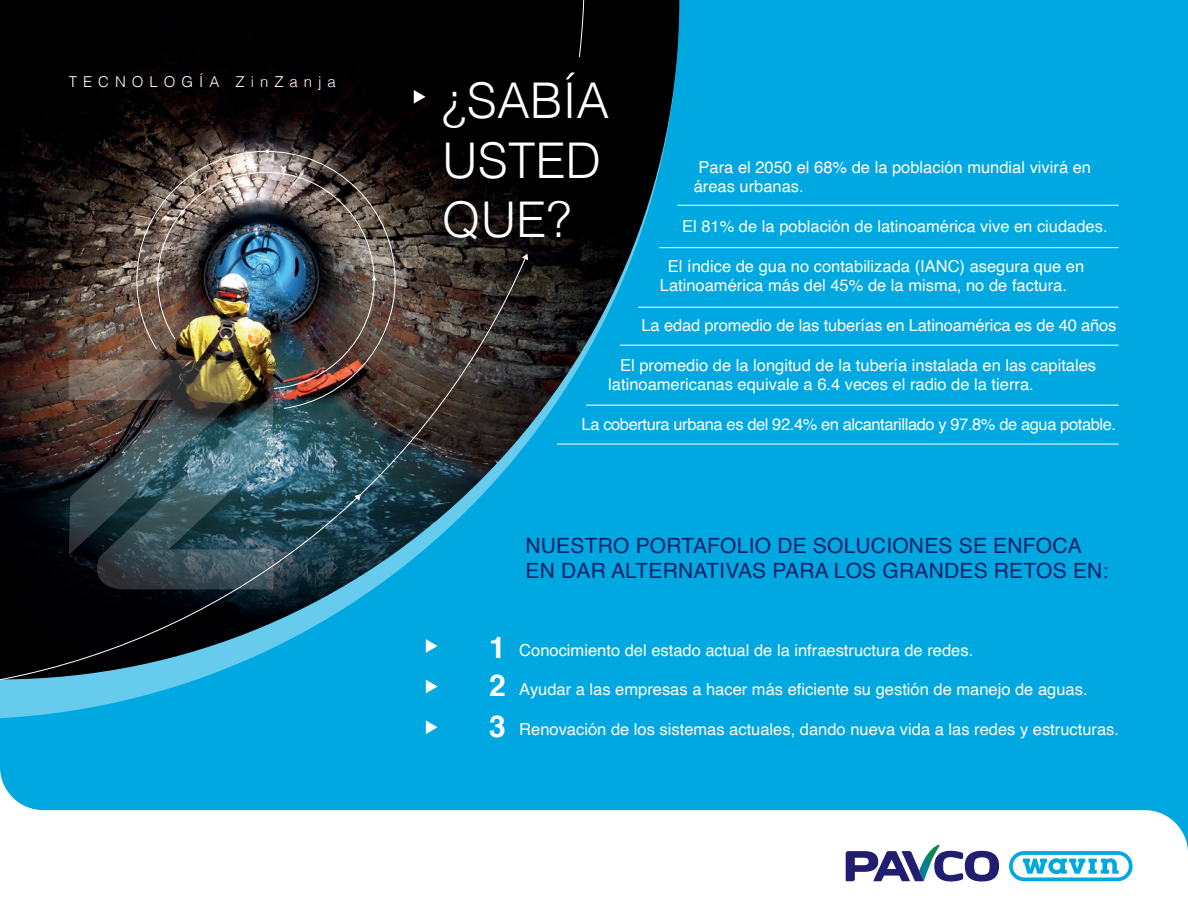
<style>
.page{position:relative;width:1188px;height:918px;background:#00a8e1}
.page>*{position:absolute;margin:0;border:0;box-sizing:border-box;transform-origin:0 0}
.t1{font:300 49.35px/59.1px "Helvetica";color:#fff}
.t2{font:700 30px/38.2px "Helvetica";color:#fff}
.t3{font:21px/25.2px "Helvetica";letter-spacing:.01em;color:#002269}
.t4{font:16.5px/19.8px "Helvetica";color:#fff}
.t5{font:16.5px "Helvetica";letter-spacing:-.025em;color:#fff}
.t6{font:300 15px "Helvetica";letter-spacing:.4em;color:#fff}
</style>
<div class="page">
<svg style="left:0;top:769px;width:1188px;height:149px;fill:#fff"></svg>
<svg style="left:0;top:681px;width:427px;height:38px"></svg>
<svg style="left:846px;top:845px;width:153px;height:37px"></svg>
<svg style="left:1009px;top:851px;width:124px;height:30px"></svg>
<img style="left:0;top:0;width:679px;height:444px">
<img style="left:136px;top:151px;width:260px;height:106px">
<hr style="left:677px;top:205px;width:442px;height:1px;background:#fff">
<hr style="left:659px;top:247px;width:460px;height:1px;background:#fff">
<hr style="left:620px;top:345px;width:499px;height:1px;background:#fff">
<hr style="left:586px;top:405px;width:533px;height:1px;background:#fff">
<hr style="left:557px;top:444px;width:562px;height:1px;background:#fff">
<hr style="left:638px;top:307px;width:481px;height:1px;background:#fff">
<svg style="left:414px;top:90px;width:12px;height:14px"></svg>
<svg style="left:426px;top:681px;width:12px;height:12px"></svg>
<svg style="left:426px;top:720px;width:12px;height:14px"></svg>
<svg style="left:522px;top:254px;width:6px;height:6px"></svg>
<svg style="left:579px;top:0;width:6px;height:58px"></svg>
<img style="left:0;top:257px;width:526px;height:424px">
<p class="t6" style="left:69px;top:69px;width:269px">TECNOLOGÍA ZinZanja</p>
<h1 class="t1" style="left:442px;top:68px;width:169px">¿SABÍA<br>USTED<br>QUE?</h1>
<p class="t4" style="left:694px;top:157px;width:399px">Para el 2050 el 68% de la población mundial vivirá en áreas urbanas.</p>
<p class="t4" style="left:682px;top:217px;width:427px">El 81% de la población de latinoamérica vive en ciudades.</p>
<p class="t4" style="left:660px;top:256px;width:426px;text-indent:8px">El índice de gua no contabilizada (IANC) asegura que en<br>Latinoamérica más del 45% de la misma, no de factura.</p>
<p class="t4" style="left:642px;top:316px;width:476px">La edad promedio de las tuberías en Latinoamérica es de 40 años</p>
<p class="t4" style="left:608px;top:355px;width:489px;text-indent:12px">El promedio de la longitud de la tubería instalada en las capitales latinoamericanas equivale a 6.4 veces el radio de la tierra.</p>
<p class="t5" style="left:582px;top:411px;width:536px">La cobertura urbana es del 92.4% en alcantarillado y 97.8% de agua potable.</p>
<p class="t3" style="left:526px;top:533px;width:584px">NUESTRO PORTAFOLIO DE SOLUCIONES SE ENFOCA<br>EN DAR ALTERNATIVAS PARA LOS GRANDES RETOS EN:</p>
<h2 class="t2" style="left:489px;top:628px;width:18px">1<br>2</h2>
<h2 class="t2" style="left:489px;top:708px;width:18px">3</h2>
<p class="t4" style="left:519px;top:641px;width:455px">Conocimiento del estado actual de la infraestructura de redes.</p>
<p class="t4" style="left:519px;top:680px;width:570px">Ayudar a las empresas a hacer más eficiente su gestión de manejo de aguas.</p>
<p class="t4" style="left:519px;top:720px;width:601px">Renovación de los sistemas actuales, dando nueva vida a las redes y estructuras.</p>
</div>
